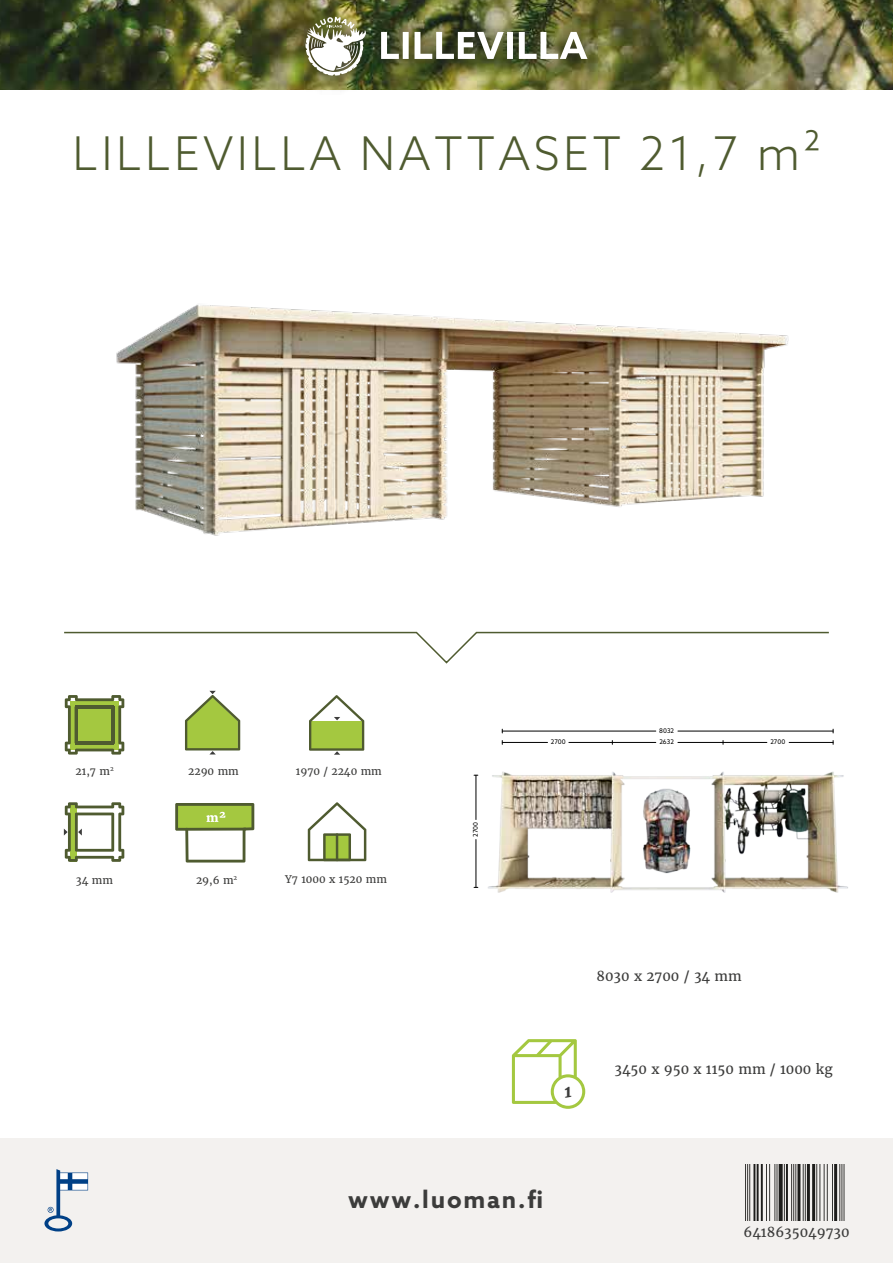
<style>
.page{position:relative;width:893px;height:1263px;background:#fff}
.page>*{position:absolute;margin:0;border:0;box-sizing:border-box;transform-origin:0 0}
.t1{font:300 46.5px "Azo Sans";letter-spacing:.075em;color:#4f5b30}
.t2{font:700 24px "Azo Sans";letter-spacing:.075em;color:#3c3c3b}
.t3{font:13.5px "Merriweather";color:#3c3c3b}
.t4{font:10.5px "Merriweather";color:#3c3c3b}
.t5{font:6.45px "Azo Sans";color:#000}
</style>
<div class="page">
<img style="left:116px;top:304px;width:673px;height:232px">
<img style="left:476px;top:728px;width:372px;height:165px">
<hr style="left:502px;top:731px;width:154px;height:1px;background:#000">
<hr style="left:678px;top:731px;width:155px;height:1px;background:#000">
<hr style="left:476px;top:839px;width:1px;height:48px;background:#000">
<hr style="left:476px;top:775px;width:1px;height:44px;background:#000">
<hr style="left:502px;top:742px;width:45px;height:1px;background:#000">
<hr style="left:789px;top:742px;width:44px;height:1px;background:#000">
<hr style="left:569px;top:742px;width:87px;height:1px;background:#000">
<hr style="left:678px;top:742px;width:89px;height:1px;background:#000">
<div style="left:513px;top:750px;width:313px;height:10px;background:#fff"></div>
<svg style="left:64px;top:631px;width:765px;height:33px"></svg>
<div style="left:0;top:1139px;width:893px;height:124px;background:#f3f1ef"></div>
<svg style="left:44px;top:1169px;width:44px;height:62px"></svg>
<img style="left:0;top:0;width:893px;height:90px">
<img style="left:280px;top:0;width:333px;height:90px">
<svg style="left:381px;top:32px;width:206px;height:27px"></svg>
<img style="left:305px;top:17px;width:61px;height:59px">
<hr style="left:843px;top:1165px;width:1px;height:55px;background:#1d1d1b">
<hr style="left:841px;top:1165px;width:1px;height:55px;background:#1d1d1b">
<hr style="left:839px;top:1165px;width:1px;height:55px;background:#1d1d1b">
<hr style="left:834px;top:1165px;width:3px;height:55px;background:#1d1d1b">
<hr style="left:832px;top:1165px;width:1px;height:55px;background:#1d1d1b">
<hr style="left:827px;top:1165px;width:1px;height:55px;background:#1d1d1b">
<hr style="left:824px;top:1165px;width:1px;height:55px;background:#1d1d1b">
<hr style="left:819px;top:1165px;width:1px;height:55px;background:#1d1d1b">
<hr style="left:816px;top:1165px;width:1px;height:55px;background:#1d1d1b">
<hr style="left:812px;top:1165px;width:3px;height:55px;background:#1d1d1b">
<hr style="left:807px;top:1165px;width:3px;height:55px;background:#1d1d1b">
<hr style="left:805px;top:1165px;width:1px;height:55px;background:#1d1d1b">
<hr style="left:803px;top:1165px;width:1px;height:55px;background:#1d1d1b">
<hr style="left:797px;top:1165px;width:3px;height:55px;background:#1d1d1b">
<hr style="left:795px;top:1165px;width:1px;height:55px;background:#1d1d1b">
<hr style="left:793px;top:1165px;width:1px;height:55px;background:#1d1d1b">
<hr style="left:791px;top:1165px;width:1px;height:55px;background:#1d1d1b">
<hr style="left:786px;top:1165px;width:2px;height:55px;background:#1d1d1b">
<hr style="left:784px;top:1165px;width:1px;height:55px;background:#1d1d1b">
<svg style="left:779px;top:1165px;width:4px;height:55px"></svg>
<hr style="left:776px;top:1165px;width:1px;height:55px;background:#1d1d1b">
<hr style="left:774px;top:1165px;width:1px;height:55px;background:#1d1d1b">
<hr style="left:769px;top:1165px;width:1px;height:55px;background:#1d1d1b">
<hr style="left:766px;top:1165px;width:1px;height:55px;background:#1d1d1b">
<hr style="left:761px;top:1165px;width:2px;height:55px;background:#1d1d1b">
<hr style="left:757px;top:1165px;width:2px;height:55px;background:#1d1d1b">
<hr style="left:753px;top:1165px;width:2px;height:55px;background:#1d1d1b">
<hr style="left:749px;top:1165px;width:1px;height:55px;background:#1d1d1b">
<hr style="left:747px;top:1165px;width:1px;height:55px;background:#1d1d1b">
<hr style="left:745px;top:1165px;width:1px;height:55px;background:#1d1d1b">
<svg style="left:65px;top:695px;width:59px;height:59px;background:#93a956"></svg>
<svg style="left:185px;top:691px;width:55px;height:63px"></svg>
<svg style="left:309px;top:695px;width:55px;height:60px"></svg>
<svg style="left:64px;top:802px;width:60px;height:60px"></svg>
<svg style="left:175px;top:803px;width:79px;height:59px"></svg>
<hr style="left:185px;top:828px;width:62px;height:3px;background:#4f5b30">
<svg style="left:308px;top:802px;width:58px;height:59px"></svg>
<hr style="left:336px;top:833px;width:2px;height:28px;background:#4f5b30">
<svg style="left:512px;top:1039px;width:73px;height:70px"></svg>
<h1 class="t1" style="left:72px;top:123px;width:750px">LILLEVILLA NATTASET 21,7 m2</h1>
<p class="t5" style="left:659px;top:726px;width:16px">8032</p>
<p class="t4" style="left:76px;top:764px;width:40px">21,7 m<sup>2</sup></p>
<p class="t4" style="left:188px;top:764px;width:52px">2290 mm</p>
<p class="t4" style="left:296px;top:764px;width:87px">1970 / 2240 mm</p>
<p class="t4" style="left:76px;top:873px;width:39px">34 mm</p>
<p class="t4" style="left:285px;top:872px;width:103px">Y7 1000 x 1520 mm</p>
<p class="t4" style="left:196px;top:873px;width:43px">29,6 m<sup>2</sup></p>
<p class="t5" style="left:471px;top:837px;width:16px;rotate:-90deg">2700</p>
<p class="t5" style="left:551px;top:738px;width:16px">2700</p>
<p class="t5" style="left:770px;top:738px;width:16px">2700</p>
<p class="t5" style="left:659px;top:738px;width:16px">2632</p>
<p class="t3" style="left:597px;top:967px;width:147px">8030 x 2700 / 34 mm</p>
<p class="t3" style="left:614px;top:1061px;width:220px">3450 x 950 x 1150 mm / 1000 kg</p>
<h2 class="t2" style="left:348px;top:1183px;width:196px">www.luoman.fi</h2>
<p class="t3" style="left:743px;top:1224px;width:108px">6418635049730</p>
</div>
